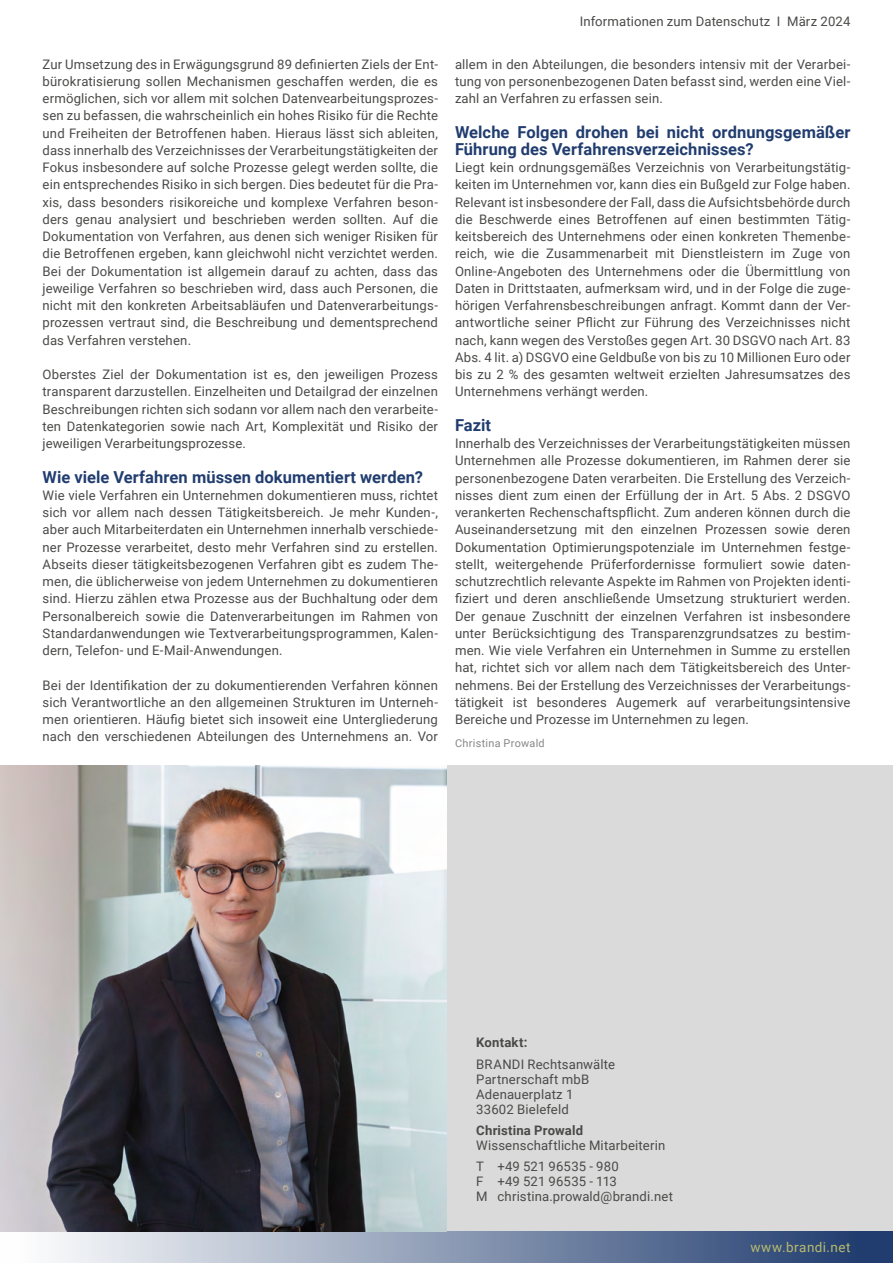
<style>
.page{position:relative;width:893px;height:1263px;background:#fff}
.page>*{position:absolute;margin:0;border:0;box-sizing:border-box;transform-origin:0 0}
.Überschrift{font:700 16.5px/17.2px "Roboto";letter-spacing:.005em;color:#213d6f}
.t1{font:13.5px "Roboto";letter-spacing:.035em;color:#b8bb6e}
.Fließtext{font:13.2px/17.2px "Roboto";letter-spacing:.015em;color:#4a4a49;text-align:justify}
.Kontaktdaten{font:13.2px/15px "Roboto";letter-spacing:.01em;color:#4a4a49}
.Kontaktdaten-2{font:700 13.2px "Roboto";letter-spacing:.015em;color:#4a4a49}
.Autorenname_unter_Text{font:10.8px "Roboto";letter-spacing:.025em;color:#878787}
.s1{font-weight:700}
</style>
<div class="page">
<div style="left:0;top:1231px;width:893px;height:32px;background:linear-gradient(to right,#fff,#19366a)"></div>
<div style="left:0;top:765px;width:893px;height:466px;background:#dadada"></div>
<img style="left:0;top:765px;width:446px;height:466px">
<p class="Fließtext" style="left:43px;top:55px;width:397px">Zur Umsetzung des in Erwägungsgrund 89 definierten Ziels der Ent&shy;bürokratisierung sollen Mechanismen geschaffen werden, die es ermöglichen, sich vor allem mit solchen Datenvearbeitungsprozes&shy;sen zu befassen, die wahrscheinlich ein hohes Risiko für die Rechte und Freiheiten der Betroffenen haben. Hieraus lässt sich ableiten, dass innerhalb des Verzeichnisses der Verarbeitungstätigkeiten der Fokus insbesondere auf solche Prozesse gelegt werden sollte, die ein entsprechendes Risiko in sich bergen. Dies bedeutet für die Pra&shy;xis, dass besonders risikoreiche und komplexe Verfahren beson&shy;ders genau analysiert und beschrieben werden sollten. Auf die Dokumentation von Verfahren, aus denen sich weniger Risiken für die Betroffenen ergeben, kann gleichwohl nicht verzichtet werden.<br>Bei der Dokumentation ist allgemein darauf zu achten, dass das jeweilige Verfahren so beschrieben wird, dass auch Personen, die nicht mit den konkreten Arbeitsabläufen und Datenverarbeitungs&shy;prozessen vertraut sind, die Beschreibung und dementsprechend das Verfahren verstehen.</p>
<p class="Fließtext" style="left:43px;top:365px;width:397px">Oberstes Ziel der Dokumentation ist es, den jeweiligen Prozess transparent darzustellen. Einzelheiten und Detailgrad der einzelnen Beschreibungen richten sich sodann vor allem nach den verarbeite&shy;ten Datenkategorien sowie nach Art, Komplexität und Risiko der jeweiligen Verarbeitungsprozesse.</p>
<p class="Überschrift" style="left:43px;top:467px;width:382px">Wie viele Verfahren müssen dokumentiert werden?</p>
<p class="Fließtext" style="left:43px;top:486px;width:397px">Wie viele Verfahren ein Unternehmen dokumentieren muss, richtet sich vor allem nach dessen Tätigkeitsbereich. Je mehr Kunden-, aber auch Mitarbeiterdaten ein Unternehmen innerhalb verschiede&shy;ner Prozesse verarbeitet, desto mehr Verfahren sind zu erstellen.<br>Abseits dieser tätigkeitsbezogenen Verfahren gibt es zudem The&shy;men, die üblicherweise von jedem Unternehmen zu dokumentieren sind. Hierzu zählen etwa Prozesse aus der Buchhaltung oder dem Personalbereich sowie die Datenverarbeitungen im Rahmen von Standardanwendungen wie Textverarbeitungsprogrammen, Kalen&shy;dern, Telefon- und E-Mail-Anwendungen.</p>
<p class="Fließtext" style="left:43px;top:676px;width:397px">Bei der Identifikation der zu dokumentierenden Verfahren können sich Verantwortliche an den allgemeinen Strukturen im Unterneh&shy;men orientieren. Häufig bietet sich insoweit eine Untergliederung nach den verschiedenen Abteilungen des Unternehmens an. Vor</p>
<p class="Fließtext" style="left:580px;top:12px;width:272px">Informationen zum Datenschutz I März 2024</p>
<p class="Fließtext" style="left:455px;top:55px;width:397px">allem in den Abteilungen, die besonders intensiv mit der Verarbei&shy;tung von personenbezogenen Daten befasst sind, werden eine Viel&shy;zahl an Verfahren zu erfassen sein.</p>
<p class="Überschrift" style="left:455px;top:122px;width:397px">Welche Folgen drohen bei nicht ordnungsgemäßer<br>Führung des Verfahrensverzeichnisses?</p>
<p class="Fließtext" style="left:455px;top:158px;width:397px">Liegt kein ordnungsgemäßes Verzeichnis von Verarbeitungstätig&shy;keiten im Unternehmen vor, kann dies ein Bußgeld zur Folge haben.<br>Relevant ist insbesondere der Fall, dass die Aufsichtsbehörde durch die Beschwerde eines Betroffenen auf einen bestimmten Tätig&shy;keitsbereich des Unternehmens oder einen konkreten Themenbe&shy;reich, wie die Zusammenarbeit mit Dienstleistern im Zuge von Online-Angeboten des Unternehmens oder die Übermittlung von Daten in Drittstaaten, aufmerksam wird, und in der Folge die zuge&shy;hörigen Verfahrensbeschreibungen anfragt. Kommt dann der Ver&shy;antwortliche seiner Pflicht zur Führung des Verzeichnisses nicht nach, kann wegen des Verstoßes gegen Art. 30 DSGVO nach Art. 83<br>Abs. 4 lit. a) DSGVO eine Geldbuße von bis zu 10 Millionen Euro oder bis zu 2 % des gesamten weltweit erzielten Jahresumsatzes des Unternehmens verhängt werden.</p>
<p class="Überschrift" style="left:455px;top:416px;width:38px">Fazit</p>
<p class="Fließtext" style="left:455px;top:434px;width:397px">Innerhalb des Verzeichnisses der Verarbeitungstätigkeiten müssen Unternehmen alle Prozesse dokumentieren, im Rahmen derer sie personenbezogene Daten verarbeiten. Die Erstellung des Verzeich&shy;nisses dient zum einen der Erfüllung der in Art. 5 Abs. 2 DSGVO verankerten Rechenschaftspflicht. Zum anderen können durch die Auseinandersetzung mit den einzelnen Prozessen sowie deren Dokumentation Optimierungspotenziale im Unternehmen festge&shy;stellt, weitergehende Prüferfordernisse formuliert sowie daten&shy;schutzrechtlich relevante Aspekte im Rahmen von Projekten identi&shy;fiziert und deren anschließende Umsetzung strukturiert werden.<br>Der genaue Zuschnitt der einzelnen Verfahren ist insbesondere unter Berücksichtigung des Transparenzgrundsatzes zu bestim&shy;men. Wie viele Verfahren ein Unternehmen in Summe zu erstellen hat, richtet sich vor allem nach dem Tätigkeitsbereich des Unter&shy;nehmens. Bei der Erstellung des Verzeichnisses der Verarbeitungs&shy;tätigkeit ist besonderes Augemerk auf verarbeitungsintensive Bereiche und Prozesse im Unternehmen zu legen.</p>
<p class="Autorenname_unter_Text" style="left:455px;top:735px;width:91px">Christina Prowald</p>
<p class="Kontaktdaten-2" style="left:476px;top:1033px;width:53px">Kontakt:</p>
<p class="Kontaktdaten" style="left:476px;top:1056px;width:140px">BRANDI Rechtsanwälte<br>Partnerschaft mbB<br>Adenauerplatz 1<br>33602 Bielefeld</p>
<p class="Kontaktdaten" style="left:476px;top:1122px;width:190px"><span class="s1">Christina Prowald<br></span>Wissenschaftliche Mitarbeiterin</p>
<p class="Kontaktdaten" style="left:476px;top:1159px;width:198px">T +49 521 96535 - 980<br>F +49 521 96535 - 113<br>M christina.prowald@brandi.net</p>
<p class="t1" style="left:750px;top:1237px;width:102px">www.brandi.net</p>
</div>
